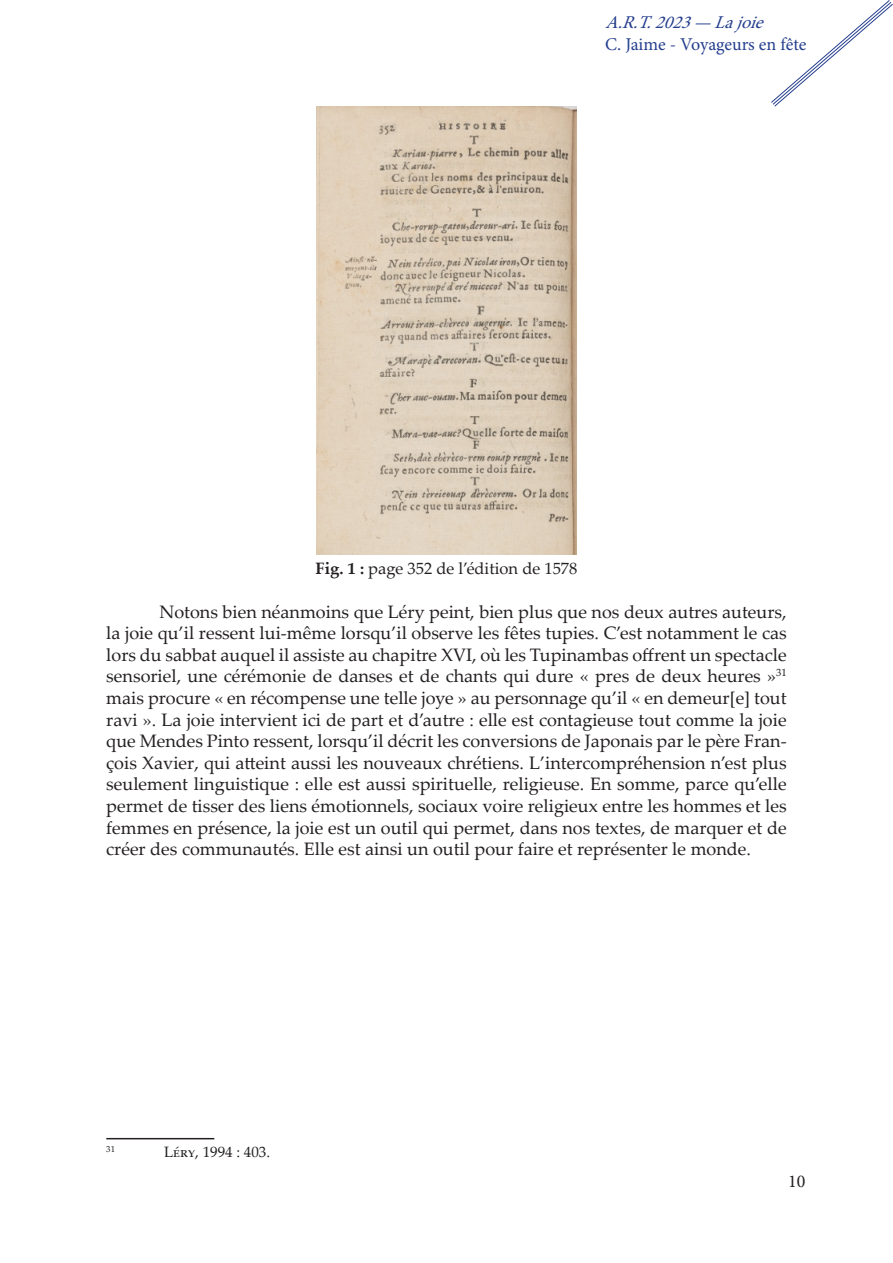
<style>
.page{position:relative;width:893px;height:1263px;background:#fff}
.page>*{position:absolute;margin:0;border:0;box-sizing:border-box;transform-origin:0 0}
.Normal-ART{font:18px/21.6px "Palatino Linotype";color:#231f20;text-align:justify}
.t1{font:18px "Minion Pro";letter-spacing:-.005em;color:#253f8e}
.t2{font:italic 18px "Minion Pro";color:#253f8e}
.t3{font:18px "Minion Pro";color:#231f20}
.Normal-ART-2{font:16.5px "Palatino Linotype";color:#231f20}
.Footnote_text{font:15px "Palatino Linotype";color:#231f20}
.Footnote_text-2{font:8.7px "Palatino Linotype";color:#231f20}
.s1{font-weight:700}
</style>
<div class="page">
<svg style="left:771px;top:0;width:122px;height:107px"></svg>
<img style="left:316px;top:106px;width:260px;height:449px">
<hr style="left:106px;top:1138px;width:108px;height:1px;background:#231f20">
<p class="t2" style="left:605px;top:10px;width:167px">A.R.T.2023— Lajoie</p>
<p class="t1" style="left:605px;top:32px;width:203px">C. Jaime - Voyageurs en fête</p>
<p class="Normal-ART-2" style="left:315px;top:557px;width:263px"><span class="s1">Fig. 1 :</span> page 352 de l’édition de 1578</p>
<p class="Normal-ART" style="left:106px;top:600px;width:682px;text-indent:53px">Notons bien néanmoins que Léry peint, bien plus que nos deux autres auteurs, la joie qu’il ressent lui-même lorsqu’il observe les fêtes tupies. C’est notamment le cas lors du sabbat auquel il assiste au chapitre XVI, où les Tupinambas offrent un spectacle sensoriel, une cérémonie de danses et de chants qui dure « pres de deux heures »<sup>31 </sup>mais procure « en récompense une telle joye » au personnage qu’il « en demeur[e] tout ravi ». La joie intervient ici de part et d’autre : elle est contagieuse tout comme la joie que Mendes Pinto ressent, lorsqu’il décrit les conversions de Japonais par le père Fran&shy;çois Xavier, qui atteint aussi les nouveaux chrétiens. L’intercompréhension n’est plus seulement linguistique : elle est aussi spirituelle, religieuse. En somme, parce qu’elle permet de tisser des liens émotionnels, sociaux voire religieux entre les hommes et les femmes en présence, la joie est un outil qui permet, dans nos textes, de marquer et de créer des communautés. Elle est ainsi un outil pour faire et représenter le monde.</p>
<p class="Footnote_text-2" style="left:106px;top:1142px;width:10px">31</p>
<p class="Footnote_text" style="left:164px;top:1141px;width:108px">Léry, 1994 : 403.</p>
<p class="t3" style="left:788px;top:1169px;width:19px">10</p>
</div>
